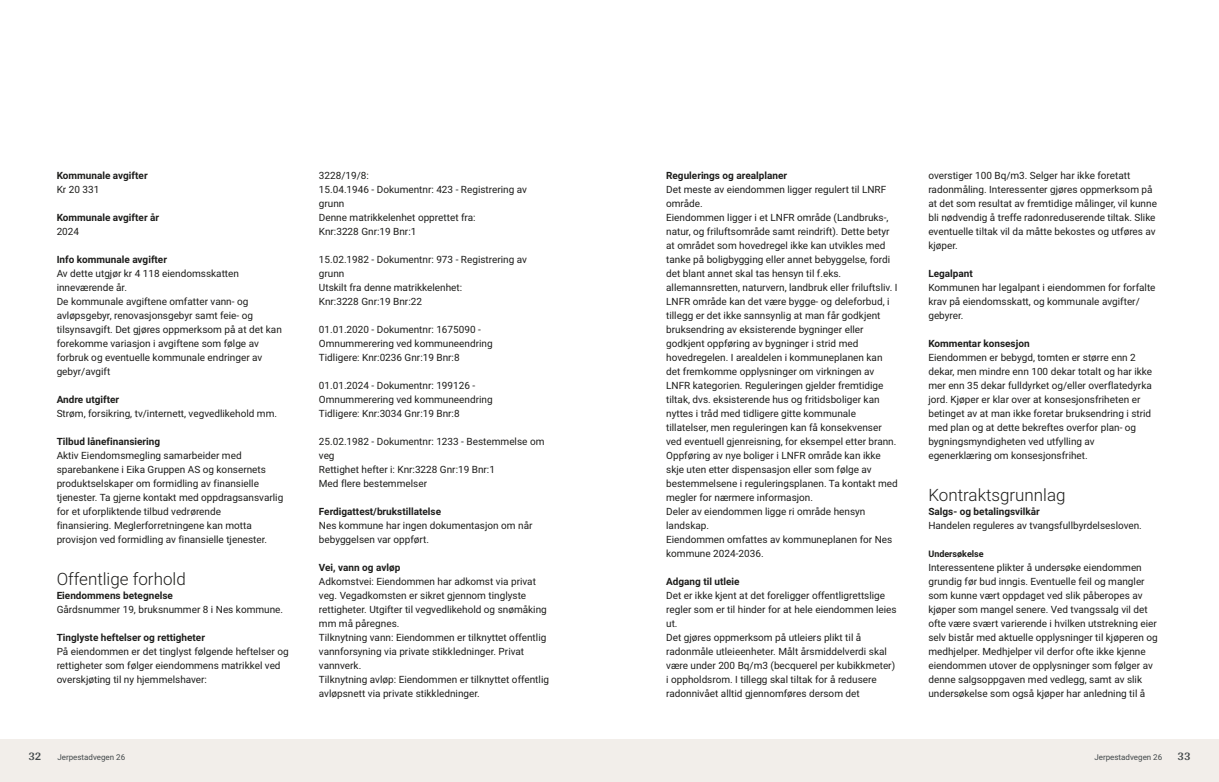
<style>
.page{position:relative;width:1219px;height:782px;background:#fff}
.page>*{position:absolute;margin:0;border:0;box-sizing:border-box;transform-origin:0 0}
.t1{font:300 17px "Roboto Vitec";color:#1d1d1b}
.t2{font:700 12px "Arya";color:#414749}
.t3{font:10px/14px "Roboto Vitec";color:#1d1d1b}
.t4{font:700 10px "Roboto Vitec";color:#1d1d1b}
.t5{font:700 9px "Roboto Vitec";color:#1d1d1b}
.t6{font:8px "Roboto Vitec";color:#414749}
</style>
<div class="page">
<div style="left:0;top:739px;width:612px;height:42px;background:#f2eeea"></div>
<div style="left:607px;top:739px;width:612px;height:42px;background:#f2eeea"></div>
<p class="t4" style="left:57px;top:168px;width:92px">Kommunale avgifter</p>
<p class="t3" style="left:57px;top:181px;width:44px">Kr 20 331</p>
<p class="t4" style="left:57px;top:210px;width:104px">Kommunale avgifter år</p>
<p class="t3" style="left:57px;top:223px;width:24px">2024</p>
<p class="t4" style="left:57px;top:252px;width:112px">Info kommunale avgifter</p>
<p class="t3" style="left:57px;top:265px;width:227px">Av dette utgjør kr 4 118 eiendomsskatten inneværende år.<br>De kommunale avgiftene omfatter vann‑ og avløpsgebyr, renovasjonsgebyr samt feie‑ og tilsynsavgift. Det gjøres oppmerksom på at det kan forekomme variasjon i avgiftene som følge av forbruk og eventuelle kommunale endringer av gebyr/avgift</p>
<p class="t4" style="left:57px;top:392px;width:64px">Andre utgifter</p>
<p class="t3" style="left:57px;top:405px;width:222px">Strøm, forsikring, tv/internett, vegvedlikehold mm.</p>
<p class="t4" style="left:57px;top:434px;width:105px">Tilbud lånefinansiering</p>
<p class="t3" style="left:57px;top:447px;width:228px">Aktiv Eiendomsmegling samarbeider med sparebankene i Eika Gruppen AS og konsernets produktselskaper om formidling av finansielle tjenester. Ta gjerne kontakt med oppdragsansvarlig for et uforpliktende tilbud vedrørende<br>finansiering. Meglerforretningene kan motta provisjon ved formidling av finansielle tjenester.</p>
<h1 class="t1" style="left:57px;top:566px;width:131px">Offentlige forhold</h1>
<p class="t4" style="left:57px;top:588px;width:118px">Eiendommens betegnelse</p>
<p class="t3" style="left:57px;top:601px;width:228px">Gårdsnummer 19, bruksnummer 8 i Nes kommune.</p>
<p class="t4" style="left:57px;top:630px;width:150px">Tinglyste heftelser og rettigheter</p>
<p class="t3" style="left:57px;top:643px;width:233px">På eiendommen er det tinglyst følgende heftelser og rettigheter som følger eiendommens matrikkel ved overskjøting til ny hjemmelshaver:</p>
<p class="t2" style="left:28px;top:749px;width:15px">32</p>
<p class="t6" style="left:57px;top:751px;width:69px">Jerpestadvegen 26</p>
<p class="t3" style="left:319px;top:167px;width:210px">3228/19/8:<br>15.04.1946 ‑ Dokumentnr: 423 ‑ Registrering av grunn<br>Denne matrikkelenhet opprettet fra:<br>Knr:3228 Gnr:19 Bnr:1</p>
<p class="t3" style="left:319px;top:251px;width:210px">15.02.1982 ‑ Dokumentnr: 973 ‑ Registrering av grunn<br>Utskilt fra denne matrikkelenhet:<br>Knr:3228 Gnr:19 Bnr:22</p>
<p class="t3" style="left:319px;top:321px;width:175px">01.01.2020 ‑ Dokumentnr: 1675090 ‑<br>Omnummerering ved kommuneendring<br>Tidligere: Knr:0236 Gnr:19 Bnr:8</p>
<p class="t3" style="left:319px;top:377px;width:175px">01.01.2024 ‑ Dokumentnr: 199126 ‑<br>Omnummerering ved kommuneendring<br>Tidligere: Knr:3034 Gnr:19 Bnr:8</p>
<p class="t3" style="left:319px;top:433px;width:227px">25.02.1982 ‑ Dokumentnr: 1233 ‑ Bestemmelse om veg<br>Rettighet hefter i: Knr:3228 Gnr:19 Bnr:1<br>Med flere bestemmelser</p>
<p class="t4" style="left:319px;top:504px;width:124px">Ferdigattest/brukstillatelse</p>
<p class="t3" style="left:319px;top:517px;width:215px">Nes kommune har ingen dokumentasjon om når bebyggelsen var oppført.</p>
<p class="t4" style="left:319px;top:560px;width:83px">Vei, vann og avløp</p>
<p class="t3" style="left:319px;top:573px;width:232px">Adkomstvei: Eiendommen har adkomst via privat veg. Vegadkomsten er sikret gjennom tinglyste rettigheter. Utgifter til vegvedlikehold og snømåking mm må påregnes.<br>Tilknytning vann: Eiendommen er tilknyttet offentlig vannforsyning via private stikkledninger. Privat vannverk.<br>Tilknytning avløp: Eiendommen er tilknyttet offentlig avløpsnett via private stikkledninger.</p>
<p class="t4" style="left:666px;top:168px;width:122px">Regulerings og arealplaner</p>
<p class="t3" style="left:666px;top:181px;width:233px">Det meste av eiendommen ligger regulert til LNRF område.<br>Eiendommen ligger i et LNFR område (Landbruks‑, natur, og friluftsområde samt reindrift). Dette betyr at området som hovedregel ikke kan utvikles med tanke på boligbygging eller annet bebyggelse, fordi det blant annet skal tas hensyn til f.eks. allemannsretten, naturvern, landbruk eller friluftsliv. I LNFR område kan det være bygge‑ og deleforbud, i tillegg er det ikke sannsynlig at man får godkjent bruksendring av eksisterende bygninger eller godkjent oppføring av bygninger i strid med hovedregelen. I arealdelen i kommuneplanen kan det fremkomme opplysninger om virkningen av LNFR kategorien. Reguleringen gjelder fremtidige tiltak, dvs. eksisterende hus og fritidsboliger kan nyttes i tråd med tidligere gitte kommunale tillatelser, men reguleringen kan få konsekvenser ved eventuell gjenreisning, for eksempel etter brann.<br>Oppføring av nye boliger i LNFR område kan ikke skje uten etter dispensasjon eller som følge av bestemmelsene i reguleringsplanen. Ta kontakt med megler for nærmere informasjon.<br>Deler av eiendommen ligge ri område hensyn landskap.<br>Eiendommen omfattes av kommuneplanen for Nes kommune 2024‑2036.</p>
<p class="t4" style="left:666px;top:574px;width:75px">Adgang til utleie</p>
<p class="t3" style="left:666px;top:587px;width:232px">Det er ikke kjent at det foreligger offentligrettslige regler som er til hinder for at hele eiendommen leies ut.<br>Det gjøres oppmerksom på utleiers plikt til å radonmåle utleieenheter. Målt årsmiddelverdi skal være under 200 Bq/m3 (becquerel per kubikkmeter) i oppholdsrom. I tillegg skal tiltak for å redusere radonnivået alltid gjennomføres dersom det</p>
<p class="t3" style="left:928px;top:167px;width:230px">overstiger 100 Bq/m3. Selger har ikke foretatt radonmåling. Interessenter gjøres oppmerksom på at det som resultat av fremtidige målinger, vil kunne bli nødvendig å treffe radonreduserende tiltak. Slike eventuelle tiltak vil da måtte bekostes og utføres av kjøper.</p>
<p class="t4" style="left:928px;top:266px;width:46px">Legalpant</p>
<p class="t3" style="left:928px;top:279px;width:229px">Kommunen har legalpant i eiendommen for forfalte krav på eiendomsskatt, og kommunale avgifter/ gebyrer.</p>
<p class="t4" style="left:928px;top:336px;width:103px">Kommentar konsesjon</p>
<p class="t3" style="left:928px;top:349px;width:225px">Eiendommen er bebygd, tomten er større enn 2 dekar, men mindre enn 100 dekar totalt og har ikke mer enn 35 dekar fulldyrket og/eller overflatedyrka jord. Kjøper er klar over at konsesjonsfriheten er betinget av at man ikke foretar bruksendring i strid med plan og at dette bekreftes overfor plan‑ og bygningsmyndigheten ved utfylling av egenerklæring om konsesjonsfrihet.</p>
<h1 class="t1" style="left:928px;top:482px;width:139px">Kontraktsgrunnlag</h1>
<p class="t4" style="left:928px;top:504px;width:113px">Salgs‑ og betalingsvilkår</p>
<p class="t3" style="left:928px;top:517px;width:215px">Handelen reguleres av tvangsfullbyrdelsesloven.</p>
<p class="t5" style="left:928px;top:547px;width:57px">Undersøkelse</p>
<p class="t3" style="left:928px;top:559px;width:231px">Interessentene plikter å undersøke eiendommen grundig før bud inngis. Eventuelle feil og mangler som kunne vært oppdaget ved slik påberopes av kjøper som mangel senere. Ved tvangssalg vil det ofte være svært varierende i hvilken utstrekning eier selv bistår med aktuelle opplysninger til kjøperen og medhjelper. Medhjelper vil derfor ofte ikke kjenne eiendommen utover de opplysninger som følger av denne salgsoppgaven med vedlegg, samt av slik undersøkelse som også kjøper har anledning til å</p>
<p class="t6" style="left:1094px;top:751px;width:69px">Jerpestadvegen 26</p>
<p class="t2" style="left:1177px;top:749px;width:15px">33</p>
</div>
